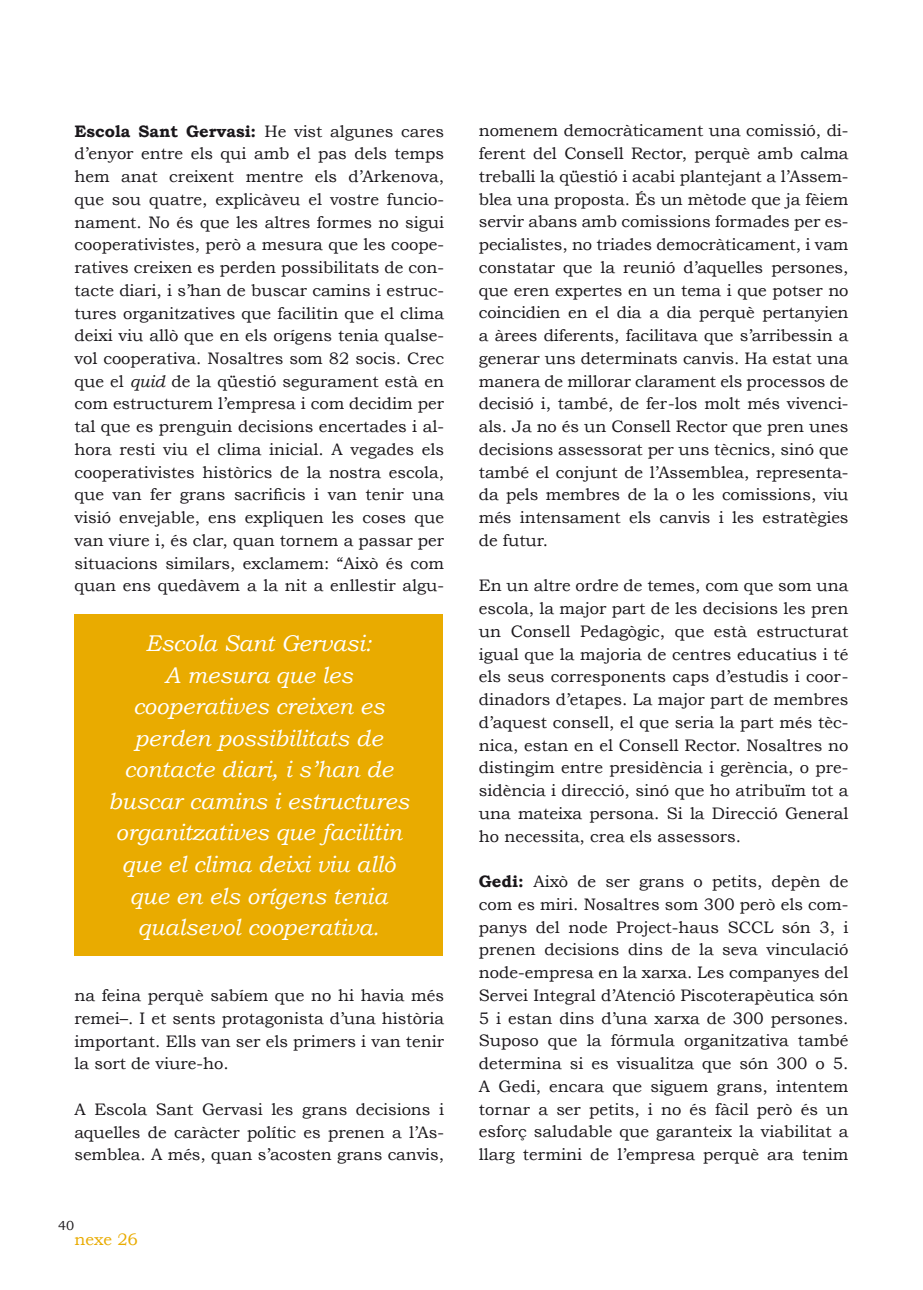
<style>
.page{position:relative;width:923px;height:1290px;background:#fff}
.page>*{position:absolute;margin:0;border:0;box-sizing:border-box;transform-origin:0 0}
.t1{font:italic 22.75px/31.5px "Bookman Old Style";color:#fff;text-align:center}
.t2{font:16.62px/22.8px "Bookman Old Style";color:#1a171b;text-align:justify}
.t3{font:16.62px "Bookman Old Style";color:#e9ab00}
.t4{font:13.12px "Bookman Old Style";color:#1a171b}
.s1{font-weight:700}
.s2{font-style:italic}
</style>
<div class="page">
<div style="left:74px;top:614px;width:369px;height:342px;background:#e9ab00"></div>
<p class="t2" style="left:74px;top:119px;width:371px"><span class="s1">Escola Sant Gervasi:</span> He vist algunes cares d’enyor entre els qui amb el pas dels temps hem anat creixent mentre els d’Arkenova, que sou quatre, explicàveu el vostre funcio&shy;nament. No és que les altres formes no sigui cooperativistes, però a mesura que les coope&shy;ratives creixen es perden possibilitats de con&shy;tacte diari, i s’han de buscar camins i estruc&shy;tures organitzatives que facilitin que el clima deixi viu allò que en els orígens tenia qualse&shy;vol cooperativa. Nosaltres som 82 socis. Crec que el <span class="s2">quid</span> de la qüestió segurament està en com estructurem l’empresa i com decidim per tal que es prenguin decisions encertades i al&shy;hora resti viu el clima inicial. A vegades els cooperativistes històrics de la nostra escola, que van fer grans sacrificis i van tenir una visió envejable, ens expliquen les coses que van viure i, és clar, quan tornem a passar per situacions similars, exclamem: “Això és com quan ens quedàvem a la nit a enllestir algu-</p>
<p class="t1" style="left:108px;top:628px;width:302px">Escola Sant Gervasi:<br>A mesura que les cooperatives creixen es perden possibilitats de contacte diari, i s’han de buscar camins i estructures organitzatives que facilitin que el clima deixi viu allò que en els orígens tenia qualsevol cooperativa.</p>
<p class="t2" style="left:74px;top:984px;width:371px">na feina perquè sabíem que no hi havia més remei–. I et sents protagonista d’una història important. Ells van ser els primers i van tenir la sort de viure-ho.</p>
<p class="t2" style="left:74px;top:1098px;width:371px">A Escola Sant Gervasi les grans decisions i aquelles de caràcter polític es prenen a l’As&shy;semblea. A més, quan s’acosten grans canvis,</p>
<p class="t4" style="left:58px;top:1218px;width:18px">40</p>
<p class="t3" style="left:74px;top:1230px;width:65px">nexe 26</p>
<p class="t2" style="left:479px;top:119px;width:371px">nomenem democràticament una comissió, di&shy;ferent del Consell Rector, perquè amb calma treballi la qüestió i acabi plantejant a l’Assem&shy;blea una proposta. És un mètode que ja fèiem servir abans amb comissions formades per es&shy;pecialistes, no triades democràticament, i vam constatar que la reunió d’aquelles persones, que eren expertes en un tema i que potser no coincidien en el dia a dia perquè pertanyien a àrees diferents, facilitava que s’arribessin a generar uns determinats canvis. Ha estat una manera de millorar clarament els processos de decisió i, també, de fer-los molt més vivenci&shy;als. Ja no és un Consell Rector que pren unes decisions assessorat per uns tècnics, sinó que també el conjunt de l’Assemblea, representa&shy;da pels membres de la o les comissions, viu més intensament els canvis i les estratègies de futur.</p>
<p class="t2" style="left:479px;top:574px;width:371px">En un altre ordre de temes, com que som una escola, la major part de les decisions les pren un Consell Pedagògic, que està estructurat igual que la majoria de centres educatius i té els seus corresponents caps d’estudis i coor&shy;dinadors d’etapes. La major part de membres d’aquest consell, el que seria la part més tèc&shy;nica, estan en el Consell Rector. Nosaltres no distingim entre presidència i gerència, o pre&shy;sidència i direcció, sinó que ho atribuïm tot a una mateixa persona. Si la Direcció General ho necessita, crea els assessors.</p>
<p class="t2" style="left:479px;top:870px;width:371px"><span class="s1">Gedi:</span> Això de ser grans o petits, depèn de com es miri. Nosaltres som 300 però els com&shy;panys del node Project-haus SCCL són 3, i prenen decisions dins de la seva vinculació node-empresa en la xarxa. Les companyes del Servei Integral d’Atenció Piscoterapèutica són 5 i estan dins d’una xarxa de 300 persones.<br>Suposo que la fórmula organitzativa també determina si es visualitza que són 300 o 5.<br>A Gedi, encara que siguem grans, intentem tornar a ser petits, i no és fàcil però és un esforç saludable que garanteix la viabilitat a llarg termini de l’empresa perquè ara tenim</p>
</div>
